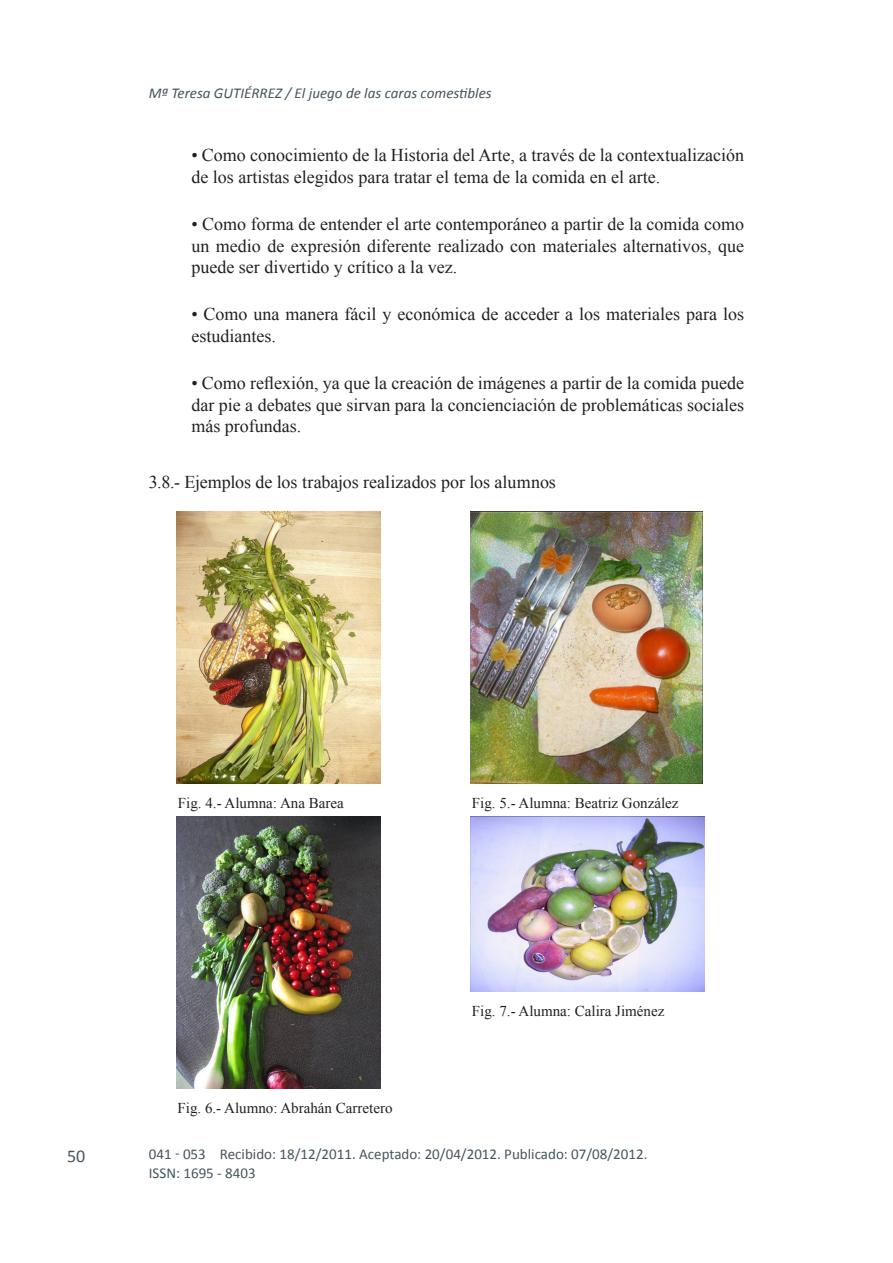
<style>
.page{position:relative;width:893px;height:1263px;background:#fff}
.page>*{position:absolute;margin:0;border:0;box-sizing:border-box;transform-origin:0 0}
.texto_normal{font:18px/21.6px "Times New Roman";color:#231f20}
.Subtitulos{font:18px "Times New Roman";letter-spacing:-.005em;color:#231f20}
.t1{font:18px "Calibri";color:#45555f}
.Pies_foto{font:15px "Times New Roman";color:#231f20}
.texto_normal-2{font:15px "Calibri";color:#45555f}
.Cabacera_Izquierda{font:italic 15px "Calibri";color:#45555f}
</style>
<div class="page">
<img style="left:176px;top:512px;width:205px;height:272px">
<img style="left:471px;top:512px;width:232px;height:272px">
<img style="left:176px;top:816px;width:205px;height:272px">
<img style="left:471px;top:816px;width:234px;height:176px">
<p class="Cabacera_Izquierda" style="left:149px;top:84px;width:344px">Mª Teresa GUTIÉRREZ / El juego de las caras comestibles</p>
<p class="texto_normal" style="left:191px;top:144px;width:554px">• Como conocimiento de la Historia del Arte, a través de la contextualización de los artistas elegidos para tratar el tema de la comida en el arte.</p>
<p class="texto_normal" style="left:191px;top:213px;width:554px;text-align:justify">• Como forma de entender el arte contemporáneo a partir de la comida como un medio de expresión diferente realizado con materiales alternativos, que puede ser divertido y crítico a la vez.</p>
<p class="texto_normal" style="left:191px;top:303px;width:554px">• Como una manera fácil y económica de acceder a los materiales para los estudiantes.</p>
<p class="texto_normal" style="left:191px;top:372px;width:554px;text-align:justify">• Como reflexión, ya que la creación de imágenes a partir de la comida puede dar pie a debates que sirvan para la concienciación de problemáticas sociales más profundas.</p>
<p class="Subtitulos" style="left:149px;top:470px;width:409px">3.8.- Ejemplos de los trabajos realizados por los alumnos</p>
<p class="Pies_foto" style="left:178px;top:793px;width:167px">Fig. 4.- Alumna: Ana Barea</p>
<p class="Pies_foto" style="left:472px;top:793px;width:208px">Fig. 5.- Alumna: Beatriz González</p>
<p class="t1" style="left:67px;top:1144px;width:20px">50</p>
<p class="Pies_foto" style="left:472px;top:1001px;width:194px">Fig. 7.- Alumna: Calira Jiménez</p>
<p class="Pies_foto" style="left:178px;top:1098px;width:216px">Fig. 6.- Alumno: Abrahán Carretero</p>
<p class="texto_normal-2" style="left:220px;top:1145px;width:429px">Recibido: 18/12/2011. Aceptado: 20/04/2012. Publicado: 07/08/2012.</p>
<p class="texto_normal-2" style="left:149px;top:1145px;width:59px">041 - 053</p>
<p class="texto_normal-2" style="left:149px;top:1164px;width:108px">ISSN: 1695 - 8403</p>
</div>
